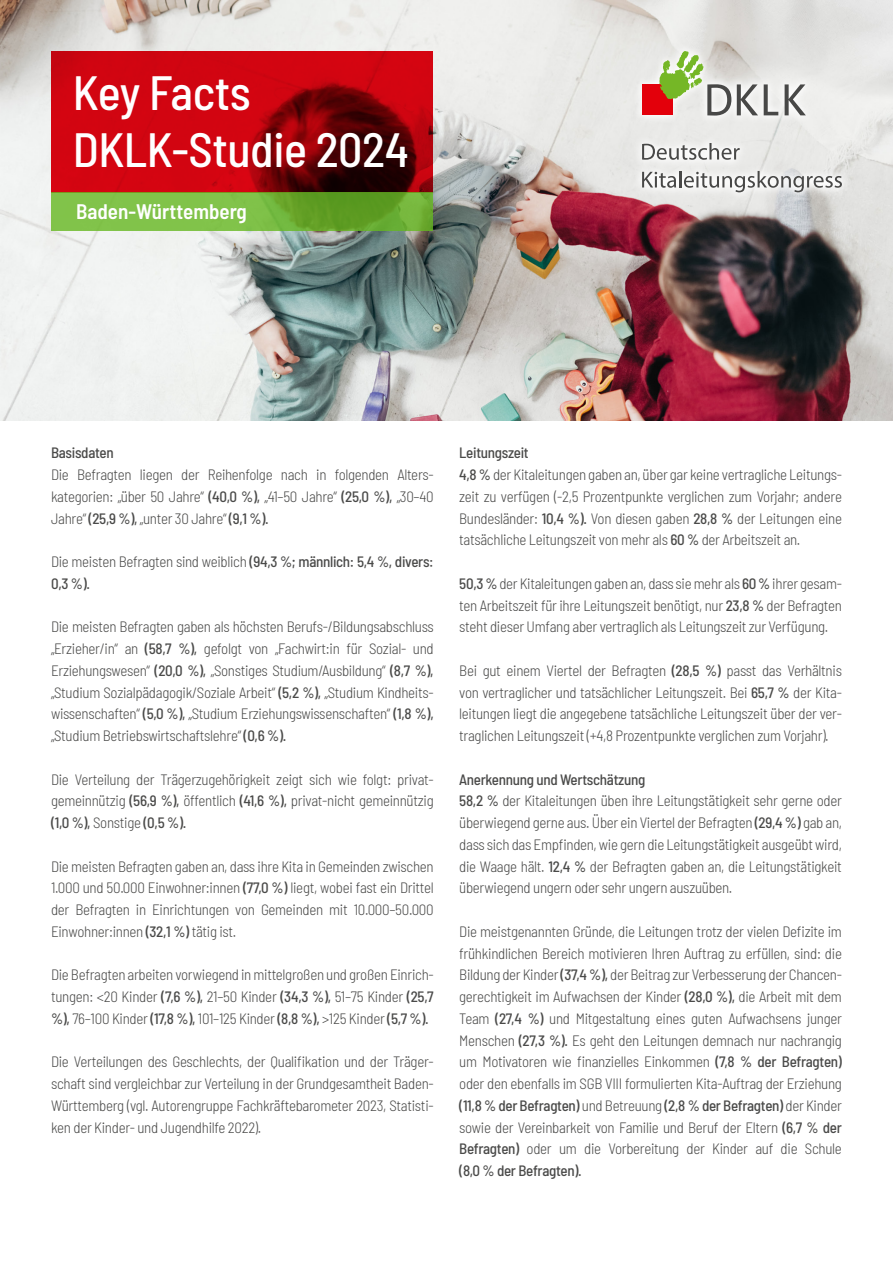
<style>
.page{position:relative;width:893px;height:1263px;background:#fff}
.page>*{position:absolute;margin:0;border:0;box-sizing:border-box;transform-origin:0 0}
.t1{font:500 semi-condensed 48px/57.6px "Barlow";letter-spacing:-.01em;color:#fff}
.t2{font:600 semi-condensed 21px "Barlow";color:#fff}
.t3{font:300 semi-condensed 15px/21.8px "Barlow";letter-spacing:-.02em;color:#4a4a49;text-align:justify}
.t4{font:500 semi-condensed 15px/21.8px "Barlow";letter-spacing:-.02em;color:#4a4a49}
.s1{font-weight:500}
.s2{font-weight:300}
</style>
<div class="page">
<img style="left:0;top:0;width:893px;height:421px">
<svg style="left:633px;top:42px;width:218px;height:160px;background:#e6e6e4"></svg>
<svg style="left:764px;top:84px;width:14px;height:31px"></svg>
<svg style="left:785px;top:84px;width:21px;height:31px"></svg>
<div style="left:642px;top:84px;width:31px;height:31px;background:#e3000b"></div>
<svg style="left:737px;top:84px;width:21px;height:31px"></svg>
<svg style="left:659px;top:51px;width:72px;height:65px"></svg>
<svg style="left:642px;top:143px;width:98px;height:17px"></svg>
<svg style="left:642px;top:171px;width:200px;height:21px"></svg>
<svg style="left:51px;top:51px;width:382px;height:142px;background:#b0040d"></svg>
<svg style="left:51px;top:193px;width:382px;height:38px;background:#74b53c"></svg>
<h1 class="t1" style="left:73px;top:60px;width:337px">Key Facts<br>DKLK-Studie 2024</h1>
<h2 class="t2" style="left:76px;top:197px;width:172px">Baden-Württemberg</h2>
<p class="t4" style="left:51px;top:441px;width:64px">Basisdaten</p>
<p class="t3" style="left:51px;top:463px;width:384px">Die Befragten liegen der Reihenfolge nach in folgenden Alters&shy;kategorien: „über 50 Jahre“ <span class="s1">(40,0 %),</span> „41–50 Jahre“ <span class="s1">(25,0 %),</span> „30–40<br>Jahre“ <span class="s1">(25,9 %),</span> „unter 30 Jahre“ <span class="s1">(9,1 %).</span></p>
<p class="t4" style="left:51px;top:550px;width:384px"><span class="s2">Die meisten Befragten sind weiblich</span> (94,3 %; männlich: 5,4 %, divers:<br>0,3 %).</p>
<p class="t3" style="left:51px;top:615px;width:384px">Die meisten Befragten gaben als höchsten Berufs-/Bildungsabschluss „Erzieher/in“ an <span class="s1">(58,7 %),</span> gefolgt von „Fachwirt:in für Sozial- und Erziehungswesen“ <span class="s1">(20,0 %),</span> „Sonstiges Studium/Ausbildung“ <span class="s1">(8,7 %), </span>„Studium Sozialpädagogik/Soziale Arbeit“ <span class="s1">(5,2 %),</span> „Studium Kindheits&shy;wissenschaften“ <span class="s1">(5,0 %),</span> „Studium Erziehungswissenschaften“ <span class="s1">(1,8 %), </span>„Studium Betriebswirtschaftslehre“ <span class="s1">(0,6 %).</span></p>
<p class="t3" style="left:51px;top:767px;width:384px">Die Verteilung der Trägerzugehörigkeit zeigt sich wie folgt: privat&shy;gemeinnützig <span class="s1">(56,9 %),</span> öffentlich <span class="s1">(41,6 %),</span> privat-nicht gemeinnützig <span class="s1">(1,0 %),</span> Sonstige <span class="s1">(0,5 %).</span></p>
<p class="t3" style="left:51px;top:854px;width:384px">Die meisten Befragten gaben an, dass ihre Kita in Gemeinden zwischen 1.000 und 50.000 Einwohner:innen <span class="s1">(77,0 %)</span> liegt, wobei fast ein Drittel der Befragten in Einrichtungen von Gemeinden mit 10.000–50.000<br>Einwohner:innen <span class="s1">(32,1 %)</span> tätig ist.</p>
<p class="t3" style="left:51px;top:963px;width:384px">Die Befragten arbeiten vorwiegend in mittelgroßen und großen Einrich&shy;tungen: &lt;20 Kinder <span class="s1">(7,6 %),</span> 21–50 Kinder <span class="s1">(34,3 %),</span> 51–75 Kinder <span class="s1">(25,7 %),</span> 76–100 Kinder <span class="s1">(17,8 %),</span> 101–125 Kinder <span class="s1">(8,8 %),</span> &gt;125 Kinder <span class="s1">(5,7 %).</span></p>
<p class="t3" style="left:51px;top:1050px;width:384px">Die Verteilungen des Geschlechts, der Qualifikation und der Träger&shy;schaft sind vergleichbar zur Verteilung in der Grundgesamtheit Baden-Württemberg (vgl. Autorengruppe Fachkräftebarometer 2023, Statisti&shy;ken der Kinder- und Jugendhilfe 2022).</p>
<p class="t3" style="left:459px;top:441px;width:384px;text-align:left"><span class="s1">Leitungszeit<br>4,8 %</span> der Kitaleitungen gaben an, über gar keine vertragliche Leitungs&shy;zeit zu verfügen (-2,5 Prozentpunkte verglichen zum Vorjahr; andere Bundesländer: <span class="s1">10,4 %).</span> Von diesen gaben <span class="s1">28,8 %</span> der Leitungen eine tatsächliche Leitungszeit von mehr als <span class="s1">60 %</span> der Arbeitszeit an.</p>
<p class="t3" style="left:459px;top:571px;width:384px"><span class="s1">50,3 %</span> der Kitaleitungen gaben an, dass sie mehr als <span class="s1">60 %</span> ihrer gesam&shy;ten Arbeitszeit für ihre Leitungszeit benötigt, nur <span class="s1">23,8 %</span> der Befragten steht dieser Umfang aber vertraglich als Leitungszeit zur Verfügung.</p>
<p class="t3" style="left:459px;top:658px;width:384px">Bei gut einem Viertel der Befragten <span class="s1">(28,5 %)</span> passt das Verhältnis von vertraglicher und tatsächlicher Leitungszeit. Bei <span class="s1">65,7 %</span> der Kita&shy;leitungen liegt die angegebene tatsächliche Leitungszeit über der ver&shy;traglichen Leitungszeit (+4,8 Prozentpunkte verglichen zum Vorjahr).</p>
<p class="t3" style="left:459px;top:767px;width:384px;text-align:left"><span class="s1">Anerkennung und Wertschätzung<br>58,2 %</span> der Kitaleitungen üben ihre Leitungstätigkeit sehr gerne oder überwiegend gerne aus. Über ein Viertel der Befragten <span class="s1">(29,4 %)</span> gab an, dass sich das Empfinden, wie gern die Leitungstätigkeit ausgeübt wird, die Waage hält. <span class="s1">12,4 %</span> der Befragten gaben an, die Leitungstätigkeit überwiegend ungern oder sehr ungern auszuüben.</p>
<p class="t3" style="left:459px;top:919px;width:384px">Die meistgenannten Gründe, die Leitungen trotz der vielen Defizite im frühkindlichen Bereich motivieren Ihren Auftrag zu erfüllen, sind: die Bildung der Kinder <span class="s1">(37,4 %),</span> der Beitrag zur Verbesserung der Chancen&shy;gerechtigkeit im Aufwachsen der Kinder <span class="s1">(28,0 %),</span> die Arbeit mit dem Team <span class="s1">(27,4 %)</span> und Mitgestaltung eines guten Aufwachsens junger Menschen <span class="s1">(27,3 %).</span> Es geht den Leitungen demnach nur nachrangig um Motivatoren wie finanzielles Einkommen <span class="s1">(7,8 % der Befragten) </span>oder den ebenfalls im SGB VIII formulierten Kita-Auftrag der Erziehung <span class="s1">(11,8 % der Befragten)</span> und Betreuung <span class="s1">(2,8 % der Befragten)</span> der Kinder sowie der Vereinbarkeit von Familie und Beruf der Eltern <span class="s1">(6,7 % der Befragten)</span> oder um die Vorbereitung der Kinder auf die Schule <span class="s1">(8,0 % der Befragten).</span></p>
</div>
